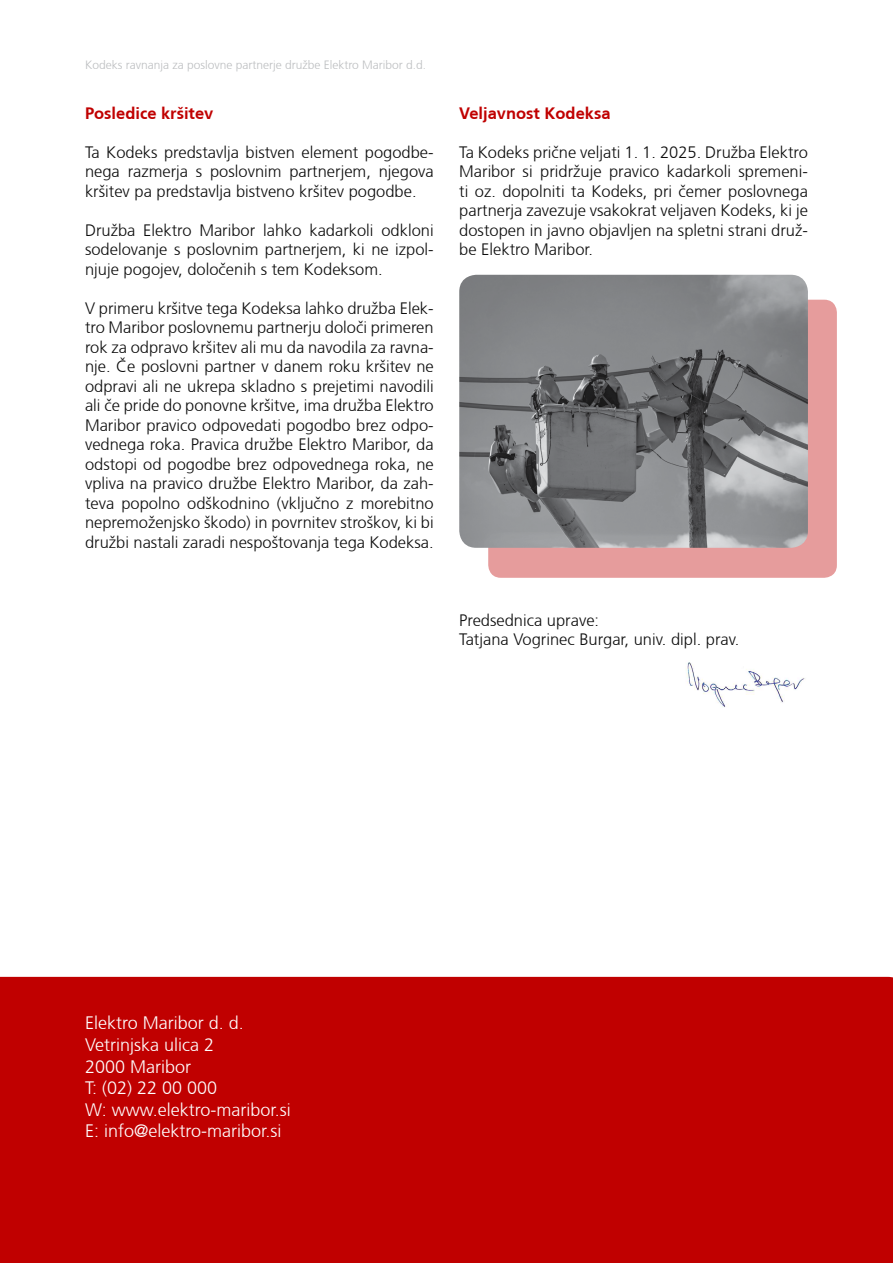
<style>
.page{position:relative;width:893px;height:1263px;background:#fff}
.page>*{position:absolute;margin:0;border:0;box-sizing:border-box;transform-origin:0 0}
.t1{font:300 18px/21.6px "Frutiger CE";color:#fff}
.t2{font:300 16.5px/19.5px "Frutiger CE";color:#0d0d0d;text-align:justify}
.t3{font:700 16.5px "Frutiger CE";color:#c00000}
.t4{font:300 12px "Frutiger CE";color:#bcbec0}
</style>
<div class="page">
<div style="left:0;top:977px;width:893px;height:286px;background:#c00000"></div>
<div style="left:488px;top:300px;width:349px;height:278px;background:#e69c9c;border-radius:13px"></div>
<img style="left:459px;top:275px;width:349px;height:273px">
<img style="left:686px;top:662px;width:119px;height:45px">
<p class="t4" style="left:85px;top:57px;width:343px">Kodeks ravnanja za poslovne partnerje družbe Elektro Maribor d.d.</p>
<p class="t3" style="left:85px;top:103px;width:130px">Posledice kršitev</p>
<p class="t2" style="left:85px;top:142px;width:350px">Ta Kodeks predstavlja bistven element pogodbe&shy;nega razmerja s poslovnim partnerjem, njegova kršitev pa predstavlja bistveno kršitev pogodbe.</p>
<p class="t2" style="left:85px;top:220px;width:350px">Družba Elektro Maribor lahko kadarkoli odkloni sodelovanje s poslovnim partnerjem, ki ne izpol&shy;njuje pogojev, določenih s tem Kodeksom.</p>
<p class="t2" style="left:85px;top:298px;width:350px">V primeru kršitve tega Kodeksa lahko družba Elek&shy;tro Maribor poslovnemu partnerju določi primeren rok za odpravo kršitev ali mu da navodila za ravna&shy;nje. Če poslovni partner v danem roku kršitev ne odpravi ali ne ukrepa skladno s prejetimi navodili ali če pride do ponovne kršitve, ima družba Elektro Maribor pravico odpovedati pogodbo brez odpo&shy;vednega roka. Pravica družbe Elektro Maribor, da odstopi od pogodbe brez odpovednega roka, ne vpliva na pravico družbe Elektro Maribor, da zah&shy;teva popolno odškodnino (vključno z morebitno nepremoženjsko škodo) in povrnitev stroškov, ki bi družbi nastali zaradi nespoštovanja tega Kodeksa.</p>
<p class="t3" style="left:459px;top:103px;width:153px">Veljavnost Kodeksa</p>
<p class="t2" style="left:459px;top:142px;width:350px">Ta Kodeks prične veljati 1. 1. 2025. Družba Elektro Maribor si pridržuje pravico kadarkoli spremeni&shy;ti oz. dopolniti ta Kodeks, pri čemer poslovnega partnerja zavezuje vsakokrat veljaven Kodeks, ki je dostopen in javno objavljen na spletni strani druž&shy;be Elektro Maribor.</p>
<p class="t2" style="left:459px;top:610px;width:282px">Predsednica uprave:<br>Tatjana Vogrinec Burgar, univ. dipl. prav.</p>
<p class="t1" style="left:85px;top:1012px;width:207px">Elektro Maribor d. d.<br>Vetrinjska ulica 2<br>2000 Maribor<br>T: (02) 22 00 000<br>W: www.elektro-maribor.si<br>E: info@elektro-maribor.si</p>
</div>
